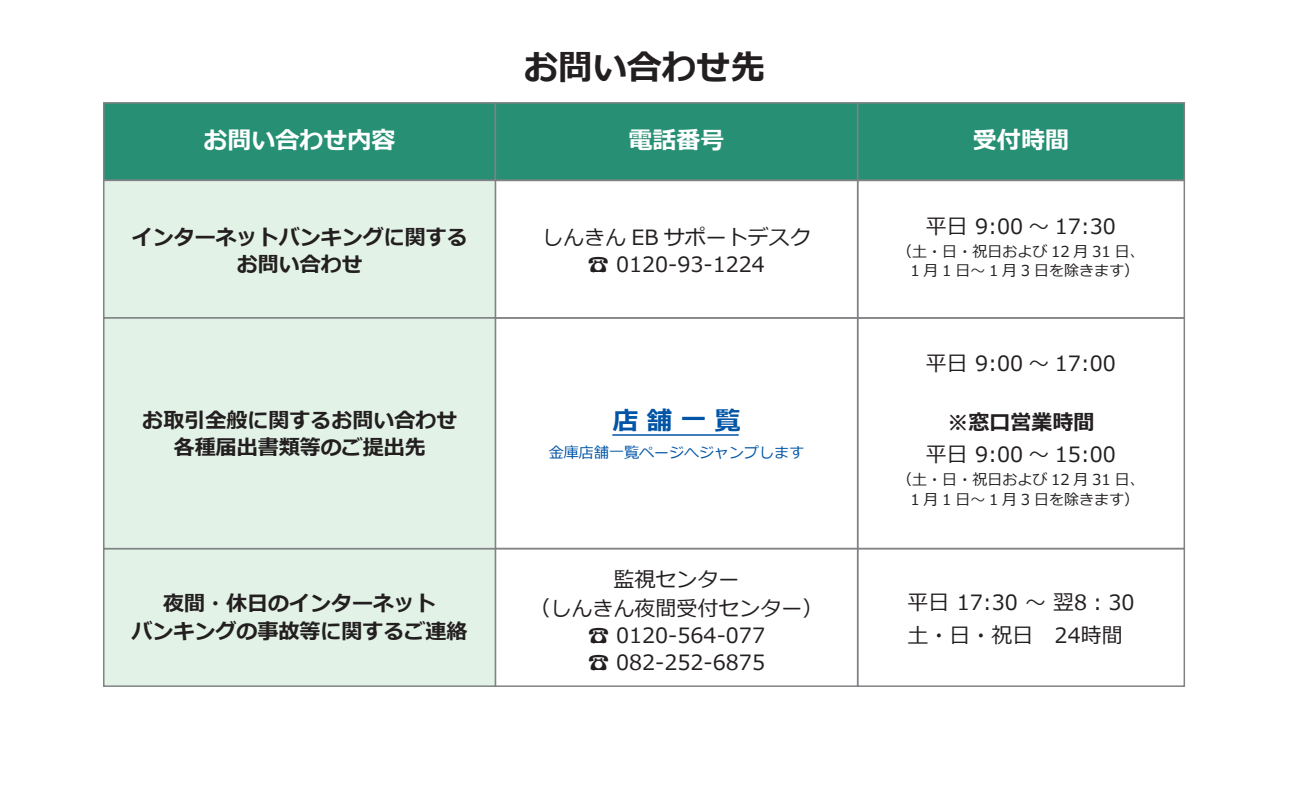
<style>
.page{position:relative;width:1289px;height:790px;background:#fff}
.page>*{position:absolute;margin:0;border:0;box-sizing:border-box;transform-origin:0 0}
.t1{font:700 34.5px "Meiryo";color:#231f20}
.t2{font:700 25.5px "Meiryo";color:#0154a6}
.t3{font:700 24px "Meiryo";color:#fff}
.t4{font:21px/27px "Meiryo";color:#231f20;text-align:center}
.t5{font:700 21px/27px "Meiryo";color:#231f20;text-align:center}
.t6{font:15px/19.5px "Meiryo";color:#231f20;text-align:center}
.t7{font:15px "Meiryo";color:#0154a6}
</style>
<div class="page">
<div style="left:103px;top:102px;width:393px;height:79px;background:#279074;border:2px solid #808285"></div>
<div style="left:494px;top:102px;width:364px;height:79px;background:#279074;border:2px solid #808285"></div>
<div style="left:494px;top:179px;width:364px;height:139px;border:2px solid #808285"></div>
<div style="left:494px;top:317px;width:364px;height:232px;border:2px solid #808285"></div>
<div style="left:494px;top:547px;width:364px;height:139px;border:2px solid #808285"></div>
<div style="left:857px;top:547px;width:327px;height:139px;border:2px solid #808285"></div>
<div style="left:857px;top:102px;width:327px;height:79px;background:#279074;border:2px solid #808285"></div>
<div style="left:857px;top:179px;width:327px;height:139px;border:2px solid #808285"></div>
<div style="left:857px;top:317px;width:327px;height:232px;border:2px solid #808285"></div>
<div style="left:103px;top:547px;width:393px;height:139px;background:#e3f2e7;border:2px solid #808285"></div>
<div style="left:103px;top:179px;width:394px;height:137px;background:#e3f2e7"></div>
<div style="left:103px;top:316px;width:394px;height:234px;background:#e3f2e7"></div>
<hr style="left:612px;top:434px;width:126px;height:1px;background:#0154a6">
<h1 class="t1" style="left:523px;top:44px;width:243px">お問い合わせ先</h1>
<p class="t3" style="left:203px;top:123px;width:193px">お問い合わせ内容</p>
<p class="t3" style="left:628px;top:123px;width:97px">電話番号</p>
<p class="t3" style="left:972px;top:123px;width:97px">受付時間</p>
<p class="t5" style="left:132px;top:225px;width:338px">インターネットバンキングに関するお問い合わせ</p>
<p class="t5" style="left:142px;top:408px;width:317px">お取引全般に関するお問い合わせ各種届出書類等のご提出先</p>
<p class="t5" style="left:131px;top:591px;width:337px">夜間・休日のインターネット<br>バンキングの事故等に関するご連絡</p>
<p class="t4" style="left:542px;top:225px;width:270px">しんきん EB サポートデスク☎ 0120-93-1224</p>
<p class="t2" style="left:613px;top:402px;width:129px">店 舗 一 覧</p>
<p class="t7" style="left:549px;top:442px;width:256px">金庫店舗一覧ページへジャンプします</p>
<p class="t4" style="left:613px;top:567px;width:127px">監視センター</p>
<p class="t4" style="left:529px;top:595px;width:295px">（しんきん夜間受付センター）☎ 0120-564-077</p>
<p class="t4" style="left:588px;top:649px;width:178px">☎ 082-252-6875</p>
<p class="t4" style="left:925px;top:214px;width:191px">平日 9:00 ～ 17:30</p>
<p class="t6" style="left:897px;top:242px;width:249px">（土・日・祝日および 12 月 31 日、<br>1月1 日～1月3 日を除きます）</p>
<p class="t4" style="left:925px;top:351px;width:191px">平日 9:00 ～ 17:00</p>
<p class="t5" style="left:947px;top:410px;width:148px">※窓口営業時間</p>
<p class="t4" style="left:925px;top:442px;width:191px">平日 9:00 ～ 15:00</p>
<p class="t6" style="left:897px;top:470px;width:249px">（土・日・祝日および 12 月 31 日、<br>1月1 日～1月3 日を除きます）</p>
<p class="t4" style="left:907px;top:586px;width:228px;line-height:33px;text-align:left">平日 17:30 ～ 翌8︓30土・日・祝日　24時間</p>
</div>
